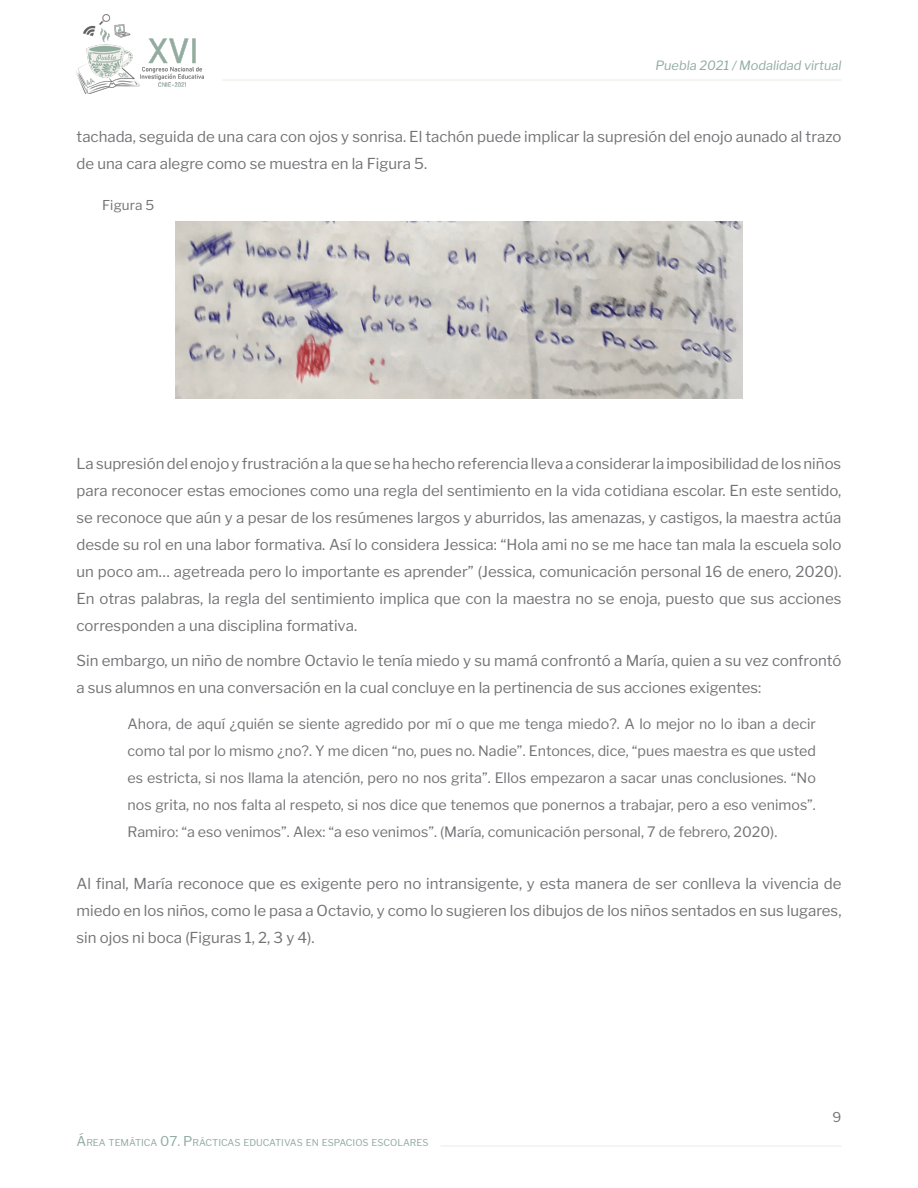
<style>
.page{position:relative;width:918px;height:1188px;background:#fff}
.page>*{position:absolute;margin:0;border:0;box-sizing:border-box;transform-origin:0 0}
.parrafo_general{font:15px/27px "Libre Franklin";color:#727376}
.Viñetas{font:14.25px/27px "Libre Franklin";color:#727376;text-align:justify}
.PIES_DE_IMAGEN{font:13.5px "Libre Franklin";letter-spacing:.01em;color:#727376}
.t1{font:13.5px "Libre Franklin";color:#727376}
.t2{font:italic 12.75px "Libre Franklin";color:#92aca0}
.t3{font:9.45px "Libre Franklin";color:#92aca0}
.s1{font-size:13.5px}
</style>
<div class="page">
<hr style="left:222px;top:79px;width:619px;height:2px;background:#f2f1ed">
<img style="left:77px;top:15px;width:126px;height:79px">
<hr style="left:441px;top:1145px;width:400px;height:2px;background:#f2f1ed">
<img style="left:176px;top:222px;width:566px;height:177px">
<p class="t2" style="left:655px;top:58px;width:187px">Puebla 2021 / Modalidad virtual</p>
<p class="parrafo_general" style="left:77px;top:123px;width:767px">tachada, seguida de una cara con ojos y sonrisa. El tachón puede implicar la supresión del enojo aunado al trazo de una cara alegre como se muestra en la Figura 5.</p>
<p class="PIES_DE_IMAGEN" style="left:102px;top:197px;width:54px">Figura 5</p>
<p class="parrafo_general" style="left:77px;top:450px;width:766px;text-align:justify">La supresión del enojo y frustración a la que se ha hecho referencia lleva a considerar la imposibilidad de los niños para reconocer estas emociones como una regla del sentimiento en la vida cotidiana escolar. En este sentido, se reconoce que aún y a pesar de los resúmenes largos y aburridos, las amenazas, y castigos, la maestra actúa desde su rol en una labor formativa. Así lo considera Jessica: “Hola ami no se me hace tan mala la escuela solo un poco am… agetreada pero lo importante es aprender” (Jessica, comunicación personal 16 de enero, 2020).<br>En otras palabras, la regla del sentimiento implica que con la maestra no se enoja, puesto que sus acciones corresponden a una disciplina formativa.</p>
<p class="parrafo_general" style="left:77px;top:647px;width:766px">Sin embargo, un niño de nombre Octavio le tenía miedo y su mamá confrontó a María, quien a su vez confrontó a sus alumnos en una conversación en la cual concluye en la pertinencia de sus acciones exigentes:</p>
<p class="Viñetas" style="left:128px;top:710px;width:690px">Ahora, de aquí ¿quién se siente agredido por mí o que me tenga miedo?. A lo mejor no lo iban a decir como tal por lo mismo ¿no?. Y me dicen “no, pues no. Nadie”. Entonces, dice, “pues maestra es que usted es estricta, si nos llama la atención, pero no nos grita”. Ellos empezaron a sacar unas conclusiones. “No nos grita, no nos falta al respeto, si nos dice que tenemos que ponernos a trabajar, pero a eso venimos”.<br>Ramiro: “a eso venimos”. Alex: “a eso venimos”. (María, comunicación personal, 7 de febrero, 2020).</p>
<p class="parrafo_general" style="left:77px;top:870px;width:766px;text-align:justify">Al final, María reconoce que es exigente pero no intransigente, y esta manera de ser conlleva la vivencia de miedo en los niños, como le pasa a Octavio, y como lo sugieren los dibujos de los niños sentados en sus lugares, sin ojos ni boca (Figuras 1, 2, 3 y 4).</p>
<p class="t3" style="left:77px;top:1137px;width:354px"><span class="s1">Á</span>REA TEMÁTICA <span class="s1">07. P</span>RÁCTICAS EDUCATIVAS EN ESPACIOS ESCOLARES</p>
<p class="t1" style="left:833px;top:1109px;width:10px">9</p>
</div>
